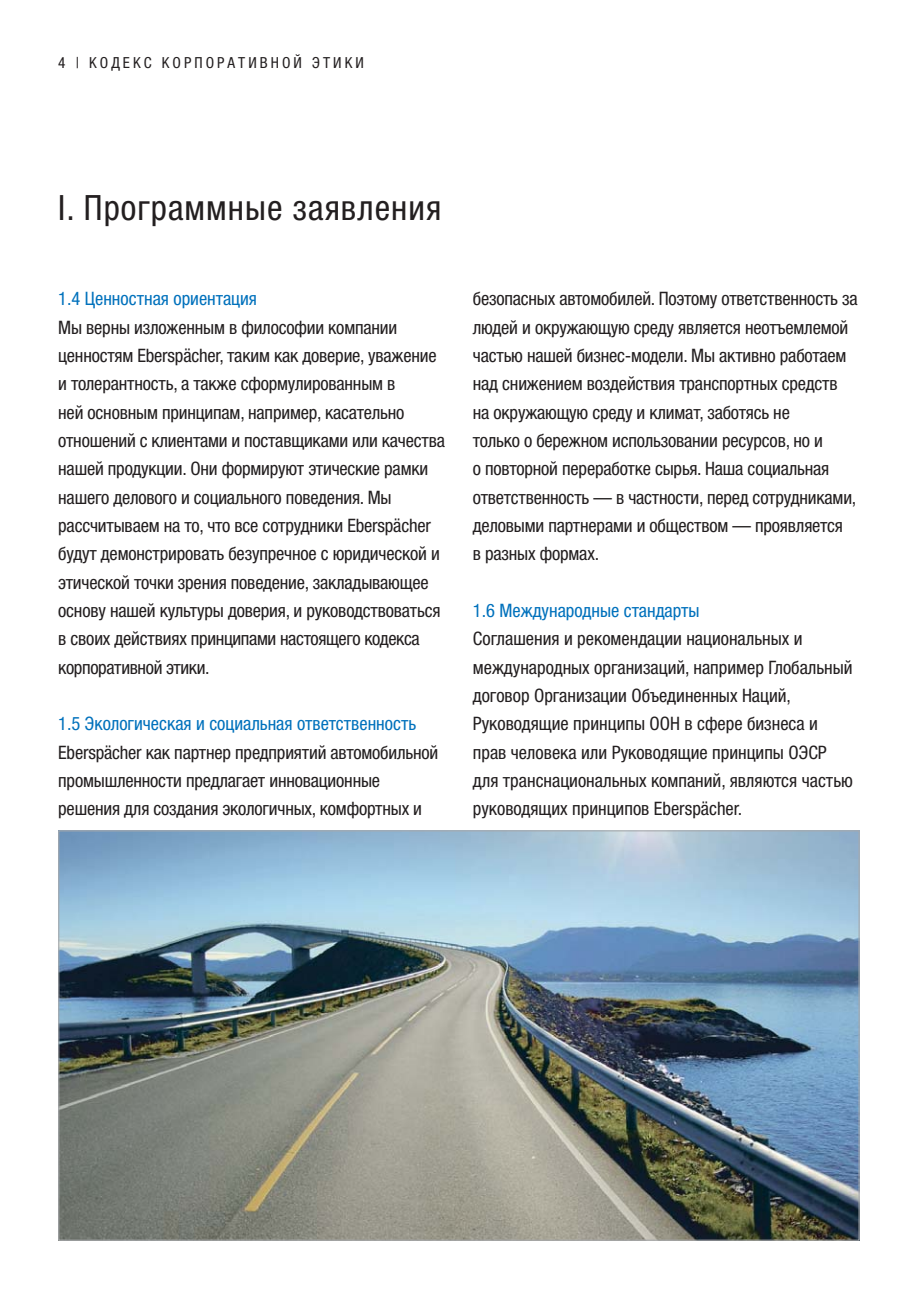
<style>
.page{position:relative;width:918px;height:1298px;background:#fff}
.page>*{position:absolute;margin:0;border:0;box-sizing:border-box;transform-origin:0 0}
.t1{font:condensed 34.8px "Helvetica Neue LTW1 G";letter-spacing:.03em;color:#231f20}
.t2{font:condensed 18.6px/28.4px "Helvetica Neue LTW1 G";letter-spacing:-.01em;color:#231f20}
.t3{font:condensed 18.6px "Helvetica Neue LTW1 G";color:#0071bc}
.t4{font:condensed 15.2px "Helvetica Neue LTW1 G";letter-spacing:.2em;color:#231f20}
</style>
<div class="page">
<img style="left:60px;top:832px;width:798px;height:407px">
<p class="t4" style="left:58px;top:53px;width:307px">4 | КОДЕКС КОРПОРАТИВНОЙ ЭТИКИ</p>
<h1 class="t1" style="left:58px;top:188px;width:385px">I. Программные заявления</h1>
<p class="t3" style="left:58px;top:288px;width:200px">1.4 Ценностная ориентация</p>
<p class="t2" style="left:58px;top:313px;width:388px">Мы верны изложенным в философии компании ценностям Eberspächer, таким как доверие, уважение и толерантность, а также сформулированным в<br>ней основным принципам, например, касательно отношений с клиентами и поставщиками или качества нашей продукции. Они формируют этические рамки нашего делового и социального поведения. Мы рассчитываем на то, что все сотрудники Eberspächer будут демонстрировать безупречное с юридической и этической точки зрения поведение, закладывающее основу нашей культуры доверия, и руководствоваться в своих действиях принципами настоящего кодекса корпоративной этики.</p>
<p class="t3" style="left:58px;top:713px;width:359px">1.5 Экологическая и социальная ответственность</p>
<p class="t2" style="left:58px;top:738px;width:382px">Eberspächer как партнер предприятий автомобильной промышленности предлагает инновационные решения для создания экологичных, комфортных и</p>
<p class="t2" style="left:473px;top:285px;width:386px">безопасных автомобилей. Поэтому ответственность за людей и окружающую среду является неотъемлемой частью нашей бизнес-модели. Мы активно работаем над снижением воздействия транспортных средств на окружающую среду и климат, заботясь не<br>только о бережном использовании ресурсов, но и<br>о повторной переработке сырья. Наша социальная ответственность — в частности, перед сотрудниками, деловыми партнерами и обществом — проявляется<br>в разных формах.</p>
<p class="t3" style="left:473px;top:600px;width:228px">1.6 Международные стандарты</p>
<p class="t2" style="left:473px;top:625px;width:381px">Соглашения и рекомендации национальных и международных организаций, например Глобальный договор Организации Объединенных Наций, Руководящие принципы ООН в сфере бизнеса и прав человека или Руководящие принципы ОЭСР для транснациональных компаний, являются частью руководящих принципов Eberspächer.</p>
</div>
